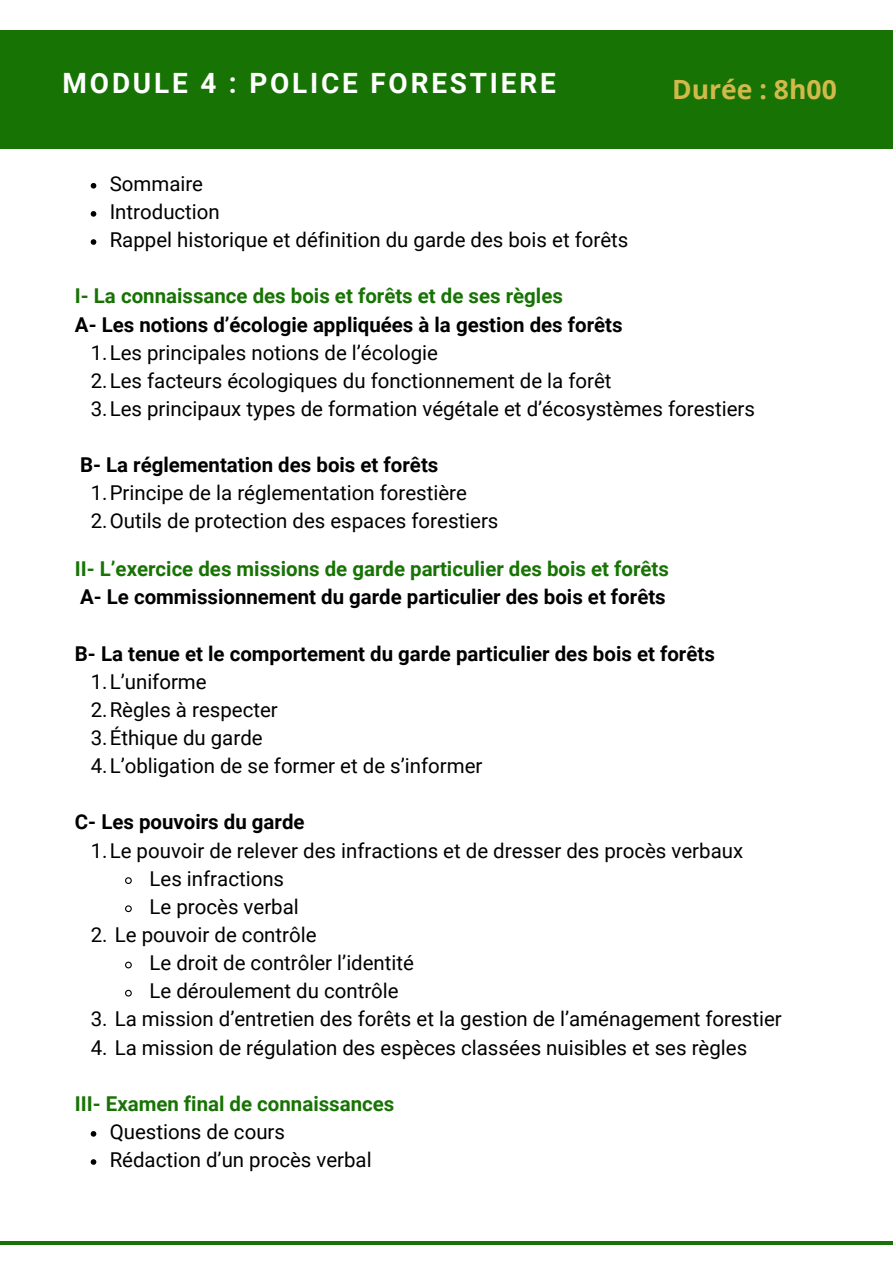
<style>
.page{position:relative;width:893px;height:1264px;background:#fff}
.page>*{position:absolute;margin:0;border:0;box-sizing:border-box;transform-origin:0 0}
.t1{font:700 27.9px "Roboto";letter-spacing:.1em;color:#fff}
.t2{font:700 26.55px "Open Sans";color:#d1ba4b}
.t3{font:20.4px "Roboto";color:#000}
.t4{font:700 20.4px/28.2px "Roboto";color:#000}
.t5{font:700 20.4px/28.2px "Roboto";color:#177304}
.s1{color:#177304}
.s2{color:#000}
</style>
<div class="page">
<hr style="left:0;top:1241px;width:892px;height:3px;background:#177304">
<svg style="left:91px;top:183px;width:5px;height:5px"></svg>
<svg style="left:91px;top:211px;width:5px;height:6px"></svg>
<svg style="left:91px;top:239px;width:5px;height:6px"></svg>
<div style="left:0;top:30px;width:892px;height:119px;background:#177304"></div>
<svg style="left:125px;top:877px;width:7px;height:7px"></svg>
<svg style="left:125px;top:905px;width:7px;height:8px"></svg>
<svg style="left:125px;top:961px;width:7px;height:8px"></svg>
<svg style="left:125px;top:989px;width:7px;height:8px"></svg>
<svg style="left:91px;top:1131px;width:5px;height:5px"></svg>
<svg style="left:91px;top:1159px;width:5px;height:5px"></svg>
<p class="t1" style="left:63px;top:67px;width:494px">MODULE 4 : POLICE FORESTIERE</p>
<p class="t2" style="left:672px;top:71px;width:166px">Durée : 8h00</p>
<h1 class="t3" style="left:110px;top:172px;width:95px">Sommaire</h1>
<h2 class="t3" style="left:110px;top:200px;width:112px">Introduction</h2>
<p class="t3" style="left:110px;top:228px;width:520px">Rappel historique et définition du garde des bois et forêts</p>
<p class="t4" style="left:75px;top:282px;width:549px"><span class="s1">I- La connaissance des bois et forêts et de ses règles<br></span>A- Les notions d’écologie appliquées à la gestion des forêts</p>
<p class="t3" style="left:91px;top:341px;width:348px">1.Les principales notions de l’écologie</p>
<h3 class="t3" style="left:91px;top:369px;width:522px">2.Les facteurs écologiques du fonctionnement de la forêt</h3>
<p class="t3" style="left:91px;top:397px;width:665px">3.Les principaux types de formation végétale et d’écosystèmes forestiers</p>
<p class="t4" style="left:80px;top:451px;width:360px">B- La réglementation des bois et forêts</p>
<p class="t3" style="left:91px;top:481px;width:377px">1.Principe de la réglementation forestière</p>
<h3 class="t3" style="left:91px;top:509px;width:409px">2.Outils de protection des espaces forestiers</h3>
<p class="t5" style="left:75px;top:555px;width:595px">II- L’exercice des missions de garde particulier des bois et forêts<br><span class="s2">A- Le commissionnement du garde particulier des bois et forêts</span></p>
<h3 class="t4" style="left:75px;top:639px;width:641px">B- La tenue et le comportement du garde particulier des bois et forêts</h3>
<h3 class="t3" style="left:91px;top:669px;width:117px">1.L’uniforme</h3>
<p class="t3" style="left:91px;top:698px;width:188px">2.Règles à respecter</p>
<p class="t3" style="left:91px;top:726px;width:173px">3.Éthique du garde</p>
<p class="t3" style="left:91px;top:754px;width:393px">4.L’obligation de se former et de s’informer</p>
<p class="t4" style="left:75px;top:808px;width:231px">C- Les pouvoirs du garde</p>
<h3 class="t3" style="left:91px;top:838px;width:653px">1.Le pouvoir de relever des infractions et de dresser des procès verbaux</h3>
<p class="t3" style="left:149px;top:866px;width:136px">Les infractions</p>
<p class="t3" style="left:149px;top:894px;width:151px">Le procès verbal</p>
<p class="t3" style="left:91px;top:923px;width:227px">2. Le pouvoir de contrôle</p>
<p class="t3" style="left:149px;top:951px;width:266px">Le droit de contrôler l’identité</p>
<p class="t3" style="left:149px;top:979px;width:250px">Le déroulement du contrôle</p>
<p class="t3" style="left:91px;top:1007px;width:692px">3. La mission d’entretien des forêts et la gestion de l’aménagement forestier</p>
<p class="t3" style="left:91px;top:1035px;width:658px">4. La mission de régulation des espèces classées nuisibles et ses règles</p>
<p class="t5" style="left:75px;top:1089px;width:321px">III- Examen final de connaissances</p>
<h3 class="t3" style="left:110px;top:1119px;width:177px">Questions de cours</h3>
<p class="t3" style="left:110px;top:1148px;width:263px">Rédaction d’un procès verbal</p>
</div>
